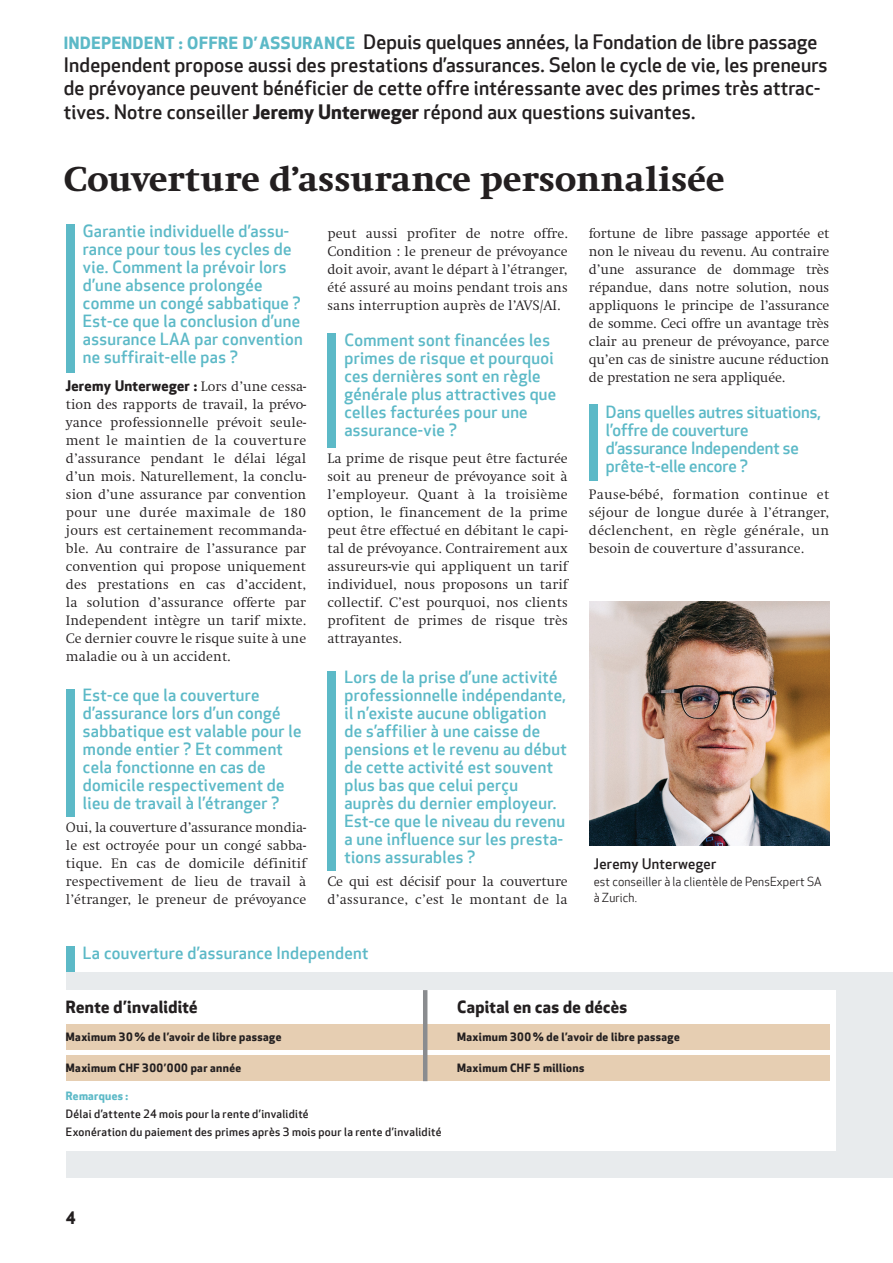
<style>
.page{position:relative;width:893px;height:1263px;background:#fff}
.page>*{position:absolute;margin:0;border:0;box-sizing:border-box;transform-origin:0 0}
.t1{font:800 36px "Swift";color:#231f20}
.t2{font:500 19.5px/23.4px "Apex New";letter-spacing:.01em;color:#231f20}
.t3{font:500 16.5px/18px "Apex New";letter-spacing:.02em;color:#5cb9c7}
.t4{font:500 16.5px/18px "Apex New";color:#5cb9c7}
.t5{font:700 16.5px "Apex New";letter-spacing:.02em;color:#231f20}
.t6{font:300 14.25px/18px "Swift";letter-spacing:.005em;color:#231f20;text-align:justify}
.t7{font:700 14.25px "Apex New";letter-spacing:.02em;color:#231f20}
.t8{font:500 14.25px "Apex New";letter-spacing:.02em;color:#231f20}
.t9{font:12px/16.5px "Apex New";letter-spacing:.01em;color:#231f20}
.t10{font:700 11.25px "Apex New";letter-spacing:.035em;color:#231f20}
.t11{font:500 11.25px/18px "Apex New";letter-spacing:.03em;color:#231f20}
.t12{font:700 11.25px "Apex New";letter-spacing:.025em;color:#5cb9c7}
.s1{font-weight:700;font-size:16.5px;color:#5cb9c7}
.s2{font-weight:700}
.s3{font-family:"Swift";font-weight:300}
</style>
<div class="page">
<div style="left:66px;top:972px;width:827px;height:206px;background:#e8ebed"></div>
<div style="left:66px;top:224px;width:8px;height:149px;background:#5cb9c7"></div>
<div style="left:66px;top:690px;width:8px;height:127px;background:#5cb9c7"></div>
<div style="left:327px;top:333px;width:9px;height:115px;background:#5cb9c7"></div>
<div style="left:327px;top:671px;width:9px;height:200px;background:#5cb9c7"></div>
<div style="left:589px;top:405px;width:8px;height:76px;background:#5cb9c7"></div>
<img style="left:589px;top:601px;width:240px;height:244px">
<div style="left:66px;top:990px;width:769px;height:161px;background:#fff"></div>
<div style="left:66px;top:946px;width:8px;height:26px;background:#5cb9c7"></div>
<div style="left:66px;top:1055px;width:763px;height:26px;background:#e6ceb2"></div>
<div style="left:66px;top:1024px;width:763px;height:26px;background:#e6ceb2"></div>
<hr style="left:423px;top:990px;width:4px;height:91px;background:#8a8c8f">
<hr style="left:0;top:920px;width:1px;height:258px;background:#b56d18">
<p class="t2" style="left:64px;top:30px;width:765px"><span class="s1">INDEPENDENT : OFFRE D’ ASSURANCE</span> Depuis quelques années, la Fondation de libre passage Independent propose aussi des prestations d’assurances. Selon le cycle de vie, les preneurs de prévoyance peuvent bénéficier de cette offre intéressante avec des primes très attrac&shy;tives. Notre conseiller <span class="s2">Jeremy Unterweger</span> répond aux questions suivantes.</p>
<h1 class="t1" style="left:64px;top:159px;width:662px">Couverture d’assurance personnalisée</h1>
<p class="t3" style="left:83px;top:222px;width:221px">Garantie individuelle d’assu&shy;rance pour tous les cycles de vie. Comment la prévoir lors d’une absence prolongée comme un congé sabbatique ?<br>Est-ce que la conclusion d’une assurance LAA par convention ne suffirait-elle pas ?</p>
<p class="t7" style="left:66px;top:377px;width:242px">Jeremy Unterweger : <span class="s3">Lors d’une cessa-</span></p>
<p class="t6" style="left:66px;top:396px;width:242px">tion des rapports de travail, la prévo&shy;yance professionnelle prévoit seule&shy;ment le maintien de la couverture d’assurance pendant le délai légal d’un mois. Naturellement, la conclu&shy;sion d’une assurance par convention pour une durée maximale de 180 jours est certainement recommanda&shy;ble. Au contraire de l’assurance par convention qui propose uniquement des prestations en cas d’accident, la solution d’assurance offerte par Independent intègre un tarif mixte.<br>Ce dernier couvre le risque suite à une maladie ou à un accident.</p>
<p class="t3" style="left:83px;top:687px;width:220px">Est-ce que la couverture d’assurance lors d’un congé sabbatique est valable pour le monde entier ? Et comment cela fonctionne en cas de domicile respectivement de lieu de travail à l’étranger ?</p>
<p class="t6" style="left:66px;top:819px;width:242px">Oui, la couverture d’assurance mondia&shy;le est octroyée pour un congé sabba&shy;tique. En cas de domicile définitif respectivement de lieu de travail à l’étranger, le preneur de prévoyance</p>
<p class="t6" style="left:327px;top:225px;width:242px">peut aussi profiter de notre offre.<br>Condition : le preneur de prévoyance doit avoir, avant le départ à l’étranger, été assuré au moins pendant trois ans sans interruption auprès de l’AVS/AI.</p>
<p class="t3" style="left:344px;top:332px;width:213px">Comment sont financées les primes de risque et pourquoi ces dernières sont en règle générale plus attractives que celles facturées pour une assurance-vie ?</p>
<p class="t6" style="left:327px;top:450px;width:242px">La prime de risque peut être facturée soit au preneur de prévoyance soit à l’employeur. Quant à la troisième option, le financement de la prime peut être effectué en débitant le capi&shy;tal de prévoyance. Contrairement aux assureurs-vie qui appliquent un tarif individuel, nous proposons un tarif collectif. C’est pourquoi, nos clients profitent de primes de risque très attrayantes.</p>
<p class="t3" style="left:344px;top:669px;width:224px">Lors de la prise d’une activité professionnelle indépendante, il n’existe aucune obligation de s’affilier à une caisse de pensions et le revenu au début de cette activité est souvent plus bas que celui perçu auprès du dernier employeur.<br>Est-ce que le niveau du revenu a une influence sur les presta&shy;tions assurables ?</p>
<p class="t6" style="left:327px;top:873px;width:242px">Ce qui est décisif pour la couverture d’assurance, c’est le montant de la</p>
<p class="t6" style="left:589px;top:225px;width:242px">fortune de libre passage apportée et non le niveau du revenu. Au contraire d’une assurance de dommage très répandue, dans notre solution, nous appliquons le principe de l’assurance de somme. Ceci offre un avantage très clair au preneur de prévoyance, parce qu’en cas de sinistre aucune réduction de prestation ne sera appliquée.</p>
<p class="t4" style="left:606px;top:403px;width:217px">Dans quelles autres situations, l’offre de couverture d’assurance Independent se prête-t-elle encore ?</p>
<p class="t6" style="left:589px;top:486px;width:242px">Pause-bébé, formation continue et séjour de longue durée à l’étranger, déclenchent, en règle générale, un besoin de couverture d’assurance.</p>
<p class="t8" style="left:594px;top:856px;width:124px">Jeremy Unterweger</p>
<p class="t9" style="left:594px;top:874px;width:229px">est conseiller à la clientèle de PensExpert SA à Zurich.</p>
<p class="t3" style="left:83px;top:945px;width:287px">La couverture d’assurance Independent</p>
<p class="t5" style="left:66px;top:997px;width:133px">Rente d’invalidité</p>
<p class="t5" style="left:457px;top:997px;width:172px">Capital en cas de décès</p>
<p class="t10" style="left:66px;top:1030px;width:217px">Maximum 30 % de l’avoir de libre passage</p>
<p class="t10" style="left:457px;top:1030px;width:224px">Maximum 300 % de l’avoir de libre passage</p>
<p class="t10" style="left:66px;top:1061px;width:177px">Maximum CHF 300’000 par année</p>
<p class="t10" style="left:457px;top:1061px;width:129px">Maximum CHF 5 millions</p>
<p class="t12" style="left:66px;top:1089px;width:64px">Remarques :</p>
<p class="t11" style="left:66px;top:1105px;width:377px">Délai d’attente 24 mois pour la rente d’invalidité<br>Exonération du paiement des primes après 3 mois pour la rente d’invalidité</p>
<p class="t5" style="left:66px;top:1208px;width:11px">4</p>
</div>
